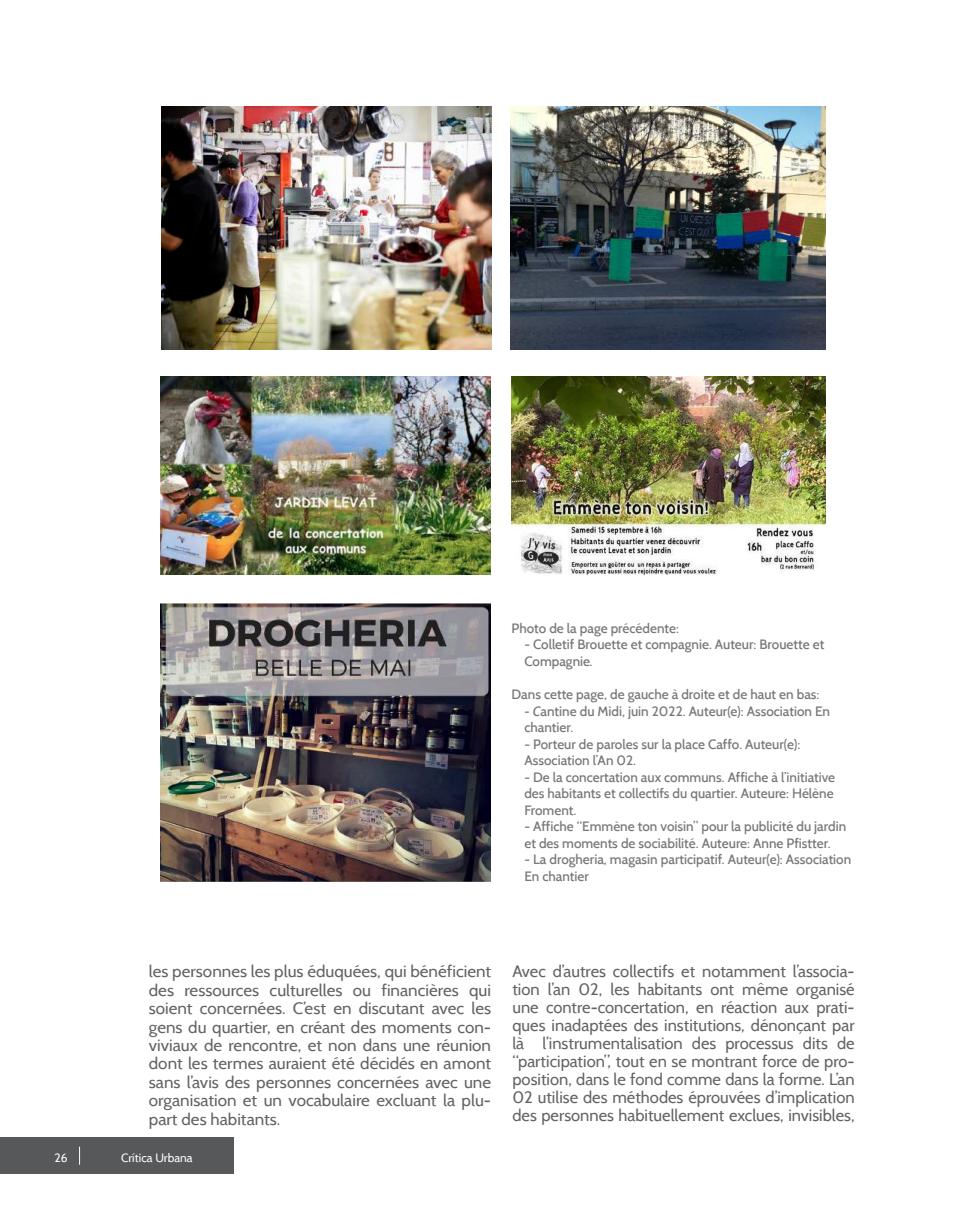
<style>
.page{position:relative;width:961px;height:1231px;background:#fff}
.page>*{position:absolute;margin:0;border:0;box-sizing:border-box;transform-origin:0 0}
.t1{font:16.5px/18.5px "Cabin";color:#636366;text-align:justify}
.t2{font:500 13.5px/16.5px "Cabin";color:#76787b}
.t3{font:12px "Cabin";color:#fff}
.s1{font-style:italic}
</style>
<div class="page">
<div style="left:0;top:1137px;width:234px;height:36px;background:#57585a"></div>
<svg style="left:79px;top:1146px;width:1px;height:18px"></svg>
<img style="left:511px;top:376px;width:314px;height:199px">
<img style="left:511px;top:106px;width:314px;height:243px">
<img style="left:162px;top:106px;width:329px;height:243px">
<img style="left:161px;top:376px;width:329px;height:199px">
<img style="left:161px;top:603px;width:329px;height:278px">
<p class="t2" style="left:511px;top:620px;width:169px">Photo de la page précédente:</p>
<p class="t2" style="left:524px;top:636px;width:301px">- Colletif Brouette et compagnie. Auteur: Brouette et<br>Compagnie<span class="s1">.</span></p>
<p class="t2" style="left:511px;top:686px;width:309px">Dans cette page, de gauche à droite et de haut en bas:</p>
<p class="t2" style="left:524px;top:702px;width:307px"><span class="s1">- C</span>antine du Midi, juin 2022. Auteur(e): Association En chantier.</p>
<p class="t2" style="left:524px;top:735px;width:277px">- Porteur de paroles sur la place Caffo. Auteur(e):<br>Association l’An 02.</p>
<p class="t2" style="left:524px;top:768px;width:312px;text-align:justify">- De la concertation aux communs. Affiche à l’initiative des habitants et collectifs du quartier. Auteure: Hélène Froment.</p>
<p class="t2" style="left:524px;top:818px;width:323px">- Affiche “Emmène ton voisin” pour la publicité du jardin et des moments de sociabilité. Auteure: Anne Pfistter.</p>
<p class="t2" style="left:524px;top:851px;width:328px">- La drogheria, magasin participatif. Auteur(e): Association<br>En chantier</p>
<p class="t1" style="left:149px;top:962px;width:344px">les personnes les plus éduquées, qui bénéficient des ressources culturelles ou financières qui soient concernées. C’est en discutant avec les gens du quartier, en créant des moments con&shy;viviaux de rencontre, et non dans une réunion dont les termes auraient été décidés en amont sans l’avis des personnes concernées avec une organisation et un vocabulaire excluant la plu&shy;part des habitants.</p>
<p class="t1" style="left:512px;top:962px;width:344px;line-height:18px">Avec d’autres collectifs et notamment l’associa&shy;tion l’an 02, les habitants ont même organisé une contre-concertation, en réaction aux prati&shy;ques inadaptées des institutions, dénonçant par là l’instrumentalisation des processus dits de “participation”, tout en se montrant force de pro&shy;position, dans le fond comme dans la forme. L’an 02 utilise des méthodes éprouvées d’implication des personnes habituellement exclues, invisibles,</p>
<p class="t3" style="left:55px;top:1149px;width:15px">26</p>
<p class="t3" style="left:121px;top:1149px;width:73px">Crítica Urbana</p>
</div>
